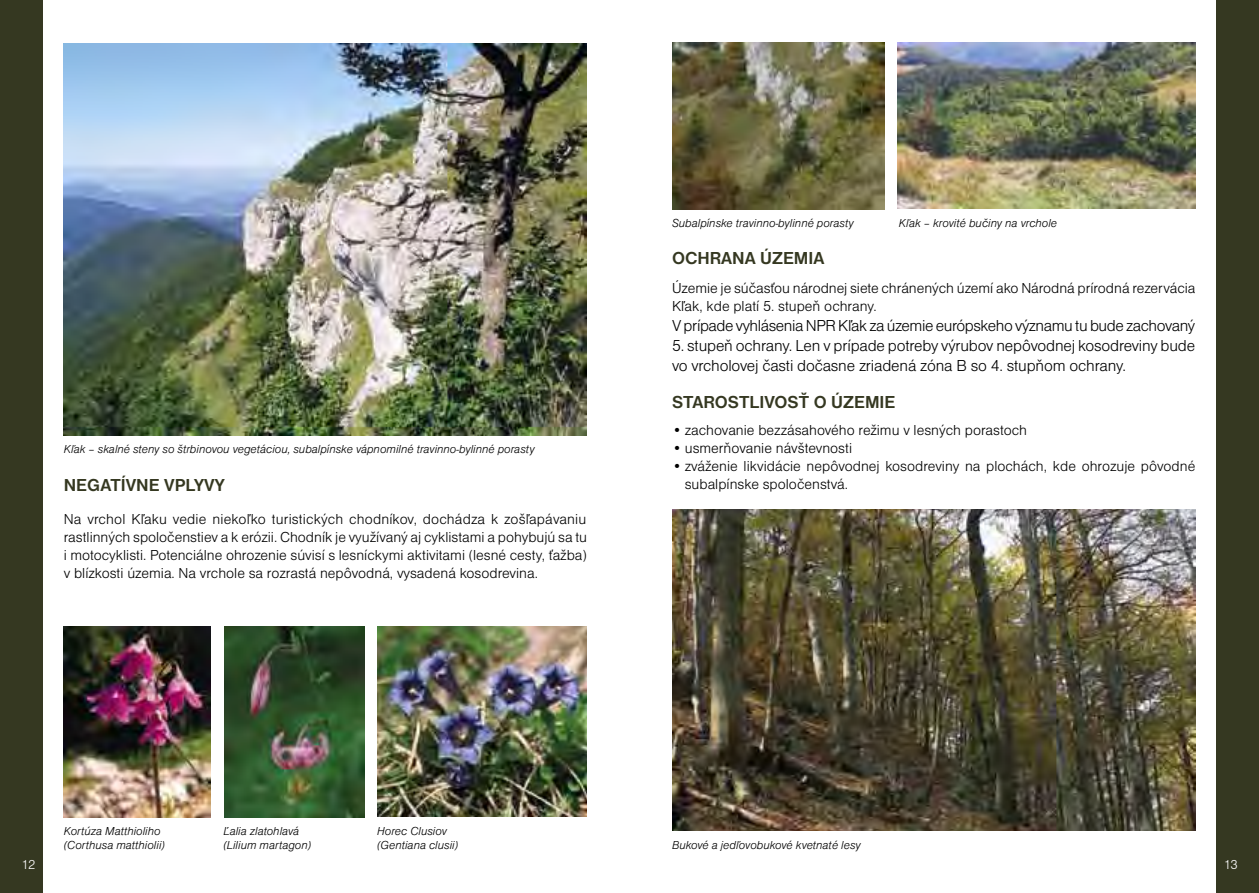
<style>
.page{position:relative;width:1259px;height:893px;background:#fff}
.page>*{position:absolute;margin:0;border:0;box-sizing:border-box;transform-origin:0 0}
.nadpisy_v_clankoch{font:700 18px "Nimbus San DEE";color:#353821}
.body{font:16.5px/19.8px "Nimbus San DEE Ligh";letter-spacing:-.01em;color:#000}
.body-2{font:15px/18px "Nimbus San DEE Ligh";color:#000}
.zarazky{font:15px/18px "Nimbus San DEE Ligh";color:#000}
.t1{font:13.5px "Nimbus San DEE Ligh";color:#fff}
.text_k_obrázkom{font:12px "Nimbus San DEE Ligh Ital";color:#000}
</style>
<div class="page">
<div style="left:0;top:0;width:43px;height:893px;background:#353821"></div>
<div style="left:1216px;top:0;width:43px;height:893px;background:#353821"></div>
<img style="left:64px;top:43px;width:523px;height:392px">
<img style="left:64px;top:626px;width:146px;height:191px">
<img style="left:224px;top:626px;width:140px;height:191px">
<img style="left:378px;top:626px;width:209px;height:191px">
<img style="left:897px;top:43px;width:298px;height:166px">
<img style="left:672px;top:43px;width:212px;height:166px">
<img style="left:672px;top:509px;width:523px;height:321px">
<p class="text_k_obrázkom" style="left:672px;top:216px;width:183px">Subalpínske travinno-bylinné porasty</p>
<p class="text_k_obrázkom" style="left:899px;top:216px;width:160px">Kľak – krovité bučiny na vrchole</p>
<p class="nadpisy_v_clankoch" style="left:672px;top:248px;width:154px">OCHRANA ÚZEMIA</p>
<p class="text_k_obrázkom" style="left:64px;top:442px;width:472px">Kľak – skalné steny so štrbinovou vegetáciou, subalpínske vápnomilné travinno-bylinné porasty</p>
<p class="nadpisy_v_clankoch" style="left:64px;top:475px;width:162px">NEGATÍVNE VPLYVY</p>
<p class="body-2" style="left:64px;top:511px;width:525px;text-align:justify">Na vrchol Kľaku vedie niekoľko turistických chodníkov, dochádza k zošľapávaniu rastlinných spoločenstiev a k erózii. Chodník je využívaný aj cyklistami a pohybujú sa tu i motocyklisti. Potenciálne ohrozenie súvisí s lesníckymi aktivitami (lesné cesty, ťažba) v blízkosti územia. Na vrchole sa rozrastá nepôvodná, vysadená kosodrevina.</p>
<p class="body-2" style="left:672px;top:280px;width:525px">Územie je súčasťou národnej siete chránených území ako Národná prírodná rezervácia<br>Kľak, kde platí 5. stupeň ochrany.</p>
<p class="body" style="left:672px;top:316px;width:525px">V prípade vyhlásenia NPR Kľak za územie európskeho významu tu bude zachovaný</p>
<p class="body" style="left:672px;top:336px;width:525px">5. stupeň ochrany. Len v prípade potreby výrubov nepôvodnej kosodreviny bude vo vrcholovej časti dočasne zriadená zóna B so 4. stupňom ochrany.</p>
<p class="nadpisy_v_clankoch" style="left:672px;top:392px;width:225px">STAROSTLIVOSŤ O ÚZEMIE</p>
<p class="zarazky" style="left:672px;top:421px;width:356px">• zachovanie bezzásahového režimu v lesných porastoch</p>
<p class="zarazky" style="left:672px;top:439px;width:182px">• usmerňovanie návštevnosti</p>
<p class="zarazky" style="left:685px;top:457px;width:512px;text-indent:-13px">• zváženie likvidácie nepôvodnej kosodreviny na plochách, kde ohrozuje pôvodné subalpínske spoločenstvá.</p>
<p class="text_k_obrázkom" style="left:64px;top:824px;width:98px">Kortúza Matthioliho</p>
<p class="text_k_obrázkom" style="left:64px;top:839px;width:103px">(Corthusa matthiolii)</p>
<p class="text_k_obrázkom" style="left:223px;top:824px;width:77px">Ľalia zlatohlavá</p>
<p class="text_k_obrázkom" style="left:223px;top:839px;width:89px">(Lilium martagon)</p>
<p class="text_k_obrázkom" style="left:377px;top:824px;width:71px">Horec Clusiov</p>
<p class="text_k_obrázkom" style="left:377px;top:839px;width:82px">(Gentiana clusii)</p>
<p class="text_k_obrázkom" style="left:672px;top:838px;width:190px">Bukové a jedľovobukové kvetnaté lesy</p>
<p class="t1" style="left:22px;top:857px;width:15px">12</p>
<p class="t1" style="left:1224px;top:857px;width:15px">13</p>
</div>
